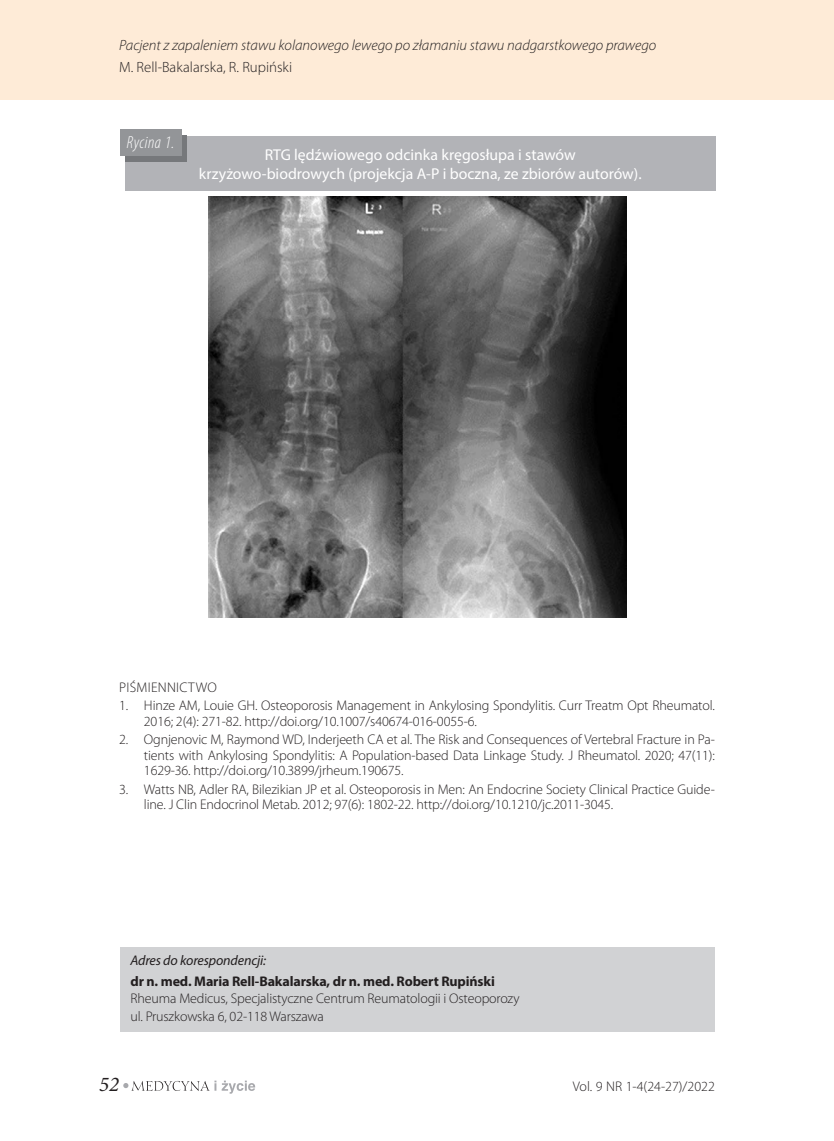
<style>
.page{position:relative;width:834px;height:1141px;background:#fff}
.page>*{position:absolute;margin:0;border:0;box-sizing:border-box;transform-origin:0 0}
.t1{font:italic 21px "Minion Pro";color:#231f20}
.t2{font:italic 300 condensed 17.5px "Myriad Pro";letter-spacing:.03em;color:#fff}
.t3{font:15.75px/19.2px "Myriad Pro";color:#fff;text-align:center}
.t4{font:italic 300 14.88px "Myriad Pro";color:#231f20}
.t5{font:300 14.88px "Myriad Pro";color:#231f20}
.t6{font:300 14px/15.8px "Myriad Pro";letter-spacing:-.01em;color:#231f20}
.t7{font:700 14px "Myriad Pro";letter-spacing:-.01em;color:#231f20}
.t8{font:italic 14px "Myriad Pro";letter-spacing:-.01em;color:#231f20}
.t9{font:300 14px "Myriad Pro";letter-spacing:.02em;color:#231f20}
</style>
<div class="page">
<svg style="left:123px;top:1081px;width:93px;height:10px"></svg>
<svg style="left:222px;top:1081px;width:33px;height:13px"></svg>
<div style="left:0;top:0;width:833px;height:99px;background:#feebd7"></div>
<div style="left:125px;top:137px;width:590px;height:54px;background:#b2b3b7"></div>
<div style="left:125px;top:135px;width:62px;height:27px;background:#76787b"></div>
<div style="left:120px;top:129px;width:62px;height:27px;background:#939598"></div>
<img style="left:209px;top:196px;width:417px;height:422px">
<div style="left:120px;top:947px;width:595px;height:85px;background:#d1d2d4"></div>
<p class="t4" style="left:119px;top:36px;width:538px">Pacjent z zapaleniem stawu kolanowego lewego po złamaniu stawu nadgarstkowego prawego</p>
<p class="t5" style="left:119px;top:58px;width:175px">M. Rell-Bakalarska, R. Rupiński</p>
<p class="t2" style="left:127px;top:132px;width:49px">Rycina 1.</p>
<p class="t3" style="left:199px;top:145px;width:444px">RTG lędźwiowego odcinka kręgosłupa i stawów krzyżowo-biodrowych (projekcja A-P i boczna, ze zbiorów autorów).</p>
<p class="t9" style="left:119px;top:679px;width:99px">Piśmiennictwo</p>
<p class="t6" style="left:144px;top:697px;width:572px;text-indent:-25px">1. Hinze AM, Louie GH. Osteoporosis Management in Ankylosing Spondylitis. Curr Treatm Opt Rheumatol.<br>2016; 2(4): 271-82. http://doi.org/10.1007/s40674-016-0055-6.</p>
<p class="t6" style="left:144px;top:731px;width:572px;text-align:justify;text-indent:-25px">2. Ognjenovic M, Raymond WD, I nderjeeth CA et al. The Risk and Consequences of Vertebral Fracture in Pa&shy;tients with Ankylosing Spondylitis: A Population-based Data Linkage Study. J Rheumatol. 2020; 47(11):<br>1629-36. http://doi.org/10.3899/jrheum.190675.</p>
<p class="t6" style="left:144px;top:781px;width:572px;text-indent:-25px">3. Watts N B, Adler RA, Bilezikian JP et al. Osteoporosis in Men: An Endocrine Society Clinical Practice Guide&shy;line. J Clin Endocrinol Metab. 2012; 97(6): 1802-22. http://doi.org/10.1210/jc.2011-3045.</p>
<p class="t8" style="left:130px;top:951px;width:137px">Adres do korespondencji:</p>
<p class="t7" style="left:130px;top:972px;width:366px">dr n. med. Maria Rell-Bakalarska, dr n. med. Robert Rupiński</p>
<p class="t6" style="left:130px;top:990px;width:391px;line-height:17.5px">Rheuma Medicus, Specjalistyczne Centrum Reumatologii i Osteoporozy ul. Pruszkowska 6, 02-118 Warszawa</p>
<h1 class="t1" style="left:99px;top:1070px;width:22px">52</h1>
<p class="t6" style="left:572px;top:1079px;width:143px">Vol. 9 NR 1-4(24-27)/2022</p>
</div>
